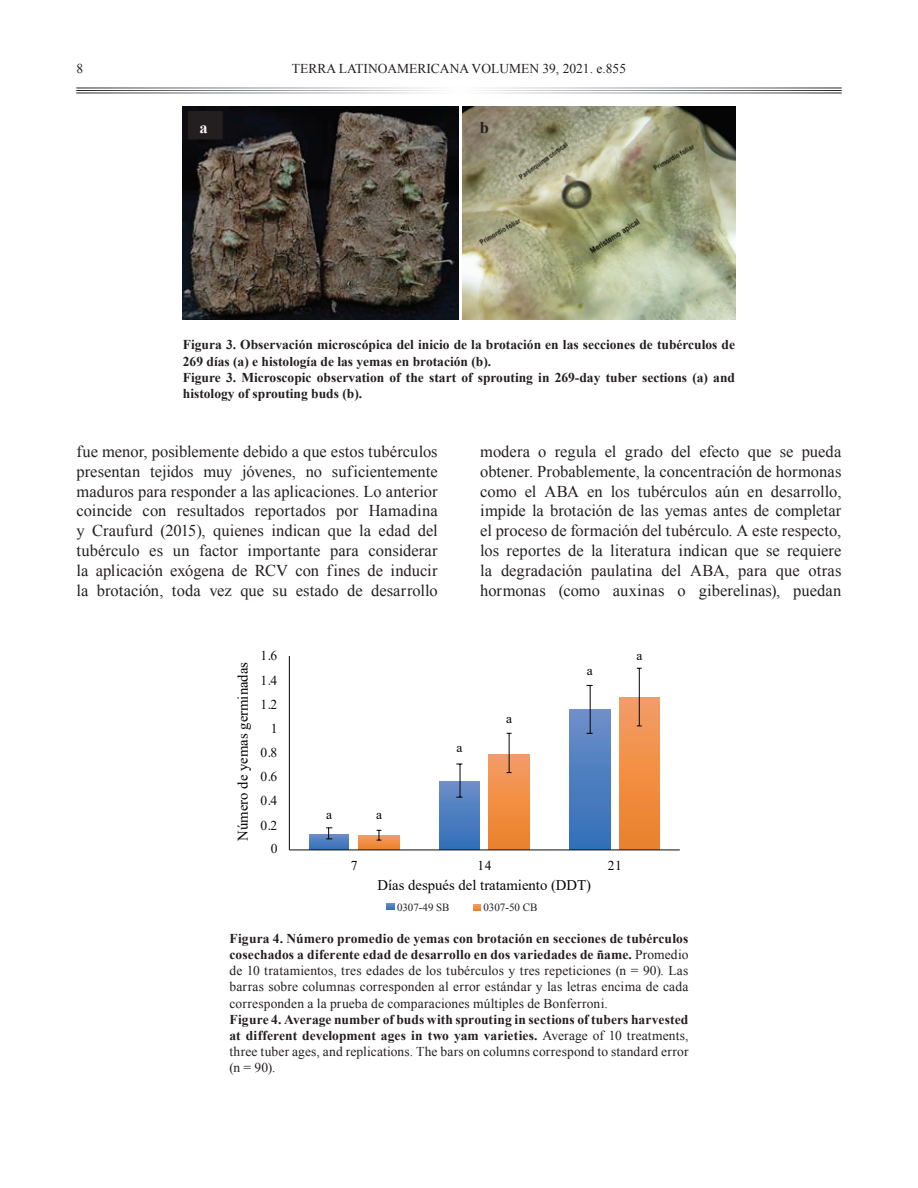
<style>
.page{position:relative;width:918px;height:1188px;background:#fff}
.page>*{position:absolute;margin:0;border:0;box-sizing:border-box;transform-origin:0 0}
.t1{font:16.5px/19.8px "Times New Roman";letter-spacing:.005em;color:#231f20;text-align:justify}
.t2{font:700 16.5px "Times New Roman";color:#f2f3f4}
.t3{font:700 16.5px "Times New Roman";color:#231f20}
.t4{font:14.7px "Times New Roman";color:#040503}
.t5{font:14.55px "Times New Roman";letter-spacing:-.005em;color:#040503}
.t6{font:14.55px "Times New Roman";letter-spacing:-.005em;color:#040503;scale:1.04 1}
.t7{font:14.55px "Times New Roman";color:#0d0e0d;scale:1.04 1}
.t8{font:700 13.5px/16.2px "Times New Roman";color:#231f20}
.t9{font:13.5px/16.2px "Times New Roman";color:#231f20;text-align:justify}
.t10{font:13.5px "Times New Roman";color:#0d0e0d}
.t11{font:13.5px "Times New Roman";color:#040503}
.t12{font:11.1px "Times New Roman";color:#231f20}
.t13{font:10.95px "Times New Roman";color:#231f20}
.s1{font-size:13.5px}
.s2{font-weight:700}
.s3{font-weight:400}
</style>
<div class="page">
<img style="left:463px;top:106px;width:272px;height:214px">
<img style="left:183px;top:106px;width:276px;height:214px">
<div style="left:188px;top:112px;width:34px;height:27px;background:#231f20"></div>
<div style="left:188px;top:111px;width:35px;height:28px;border:1px solid #231f20"></div>
<svg style="left:310px;top:834px;width:39px;height:15px"></svg>
<div style="left:440px;top:781px;width:39px;height:68px;background:linear-gradient(to bottom,#6c8ec9,#3270b8)"></div>
<div style="left:570px;top:709px;width:40px;height:140px;background:linear-gradient(to bottom,#6d8fc9,#306fb8)"></div>
<svg style="left:359px;top:835px;width:40px;height:14px"></svg>
<div style="left:489px;top:754px;width:40px;height:95px;background:linear-gradient(to bottom,#f49d65,#ec8028)"></div>
<div style="left:619px;top:697px;width:41px;height:152px;background:linear-gradient(to bottom,#f49d65,#eb8129)"></div>
<svg style="left:326px;top:827px;width:6px;height:12px"></svg>
<svg style="left:456px;top:764px;width:6px;height:34px"></svg>
<svg style="left:586px;top:685px;width:7px;height:49px"></svg>
<svg style="left:377px;top:830px;width:4px;height:11px"></svg>
<svg style="left:507px;top:733px;width:5px;height:40px"></svg>
<hr style="left:639px;top:668px;width:1px;height:30px;background:#040503">
<svg style="left:637px;top:698px;width:5px;height:28px"></svg>
<hr style="left:289px;top:656px;width:1px;height:194px;background:#040503">
<hr style="left:289px;top:849px;width:391px;height:1px;background:#0d0e0d">
<svg style="left:386px;top:903px;width:8px;height:6px"></svg>
<svg style="left:474px;top:904px;width:7px;height:6px"></svg>
<p class="t9" style="left:77px;top:60px;width:8px">8</p>
<p class="t9" style="left:292px;top:60px;width:336px">TERRA LATINOAMERICANA VOLUMEN 39, 2021. e.855</p>
<p class="t2" style="left:200px;top:116px;width:10px">a</p>
<p class="t3" style="left:480px;top:116px;width:11px">b</p>
<p class="t8" style="left:183px;top:336px;width:554px">Figura 3. Observación microscópica del inicio de la brotación en las secciones de tubérculos de 269 días (a) e histología de las yemas en brotación (b).<br>Figure 3. Microscopic observation of the start of sprouting in 269-day tuber sections (a) and histology of sprouting buds (b).</p>
<p class="t1" style="left:77px;top:441px;width:363px">fue menor, posiblemente debido a que estos tubérculos presentan tejidos muy jóvenes, no suf icientemente maduros para responder a las aplicaciones. Lo anterior coincide con resultados reportados por Hamadina y Craufurd (2015), quienes indican que la edad del tubérculo es un factor importante para considerar la aplicación exógena de RCV con f ines de inducir la brotación, toda vez que su estado de desarrollo</p>
<p class="t1" style="left:480px;top:441px;width:363px">modera o regula el grado del efecto que se pueda obtener. Probablemente, la concentración de hormonas como el ABA en los tubérculos aún en desarrollo, impide la brotación de las yemas antes de completar el proceso de formación del tubérculo. A este respecto, los reportes de la literatura indican que se requiere la degradación paulatina del ABA, para que otras hormonas (como auxinas o giberelinas), puedan</p>
<p class="t10" style="left:261px;top:646px;width:18px">1.6</p>
<p class="t4" style="left:233px;top:841px;width:180px;rotate:-90deg">Número de yemas germinadas</p>
<p class="t10" style="left:261px;top:671px;width:18px">1.4</p>
<p class="t10" style="left:261px;top:695px;width:18px">1.2</p>
<p class="t10" style="left:271px;top:719px;width:8px">1</p>
<p class="t7" style="left:240px;top:742px;width:37px">0.6<span class="s1">0.8</span></p>
<p class="t10" style="left:261px;top:767px;width:18px">0.6</p>
<p class="t10" style="left:261px;top:791px;width:18px">0.4</p>
<p class="t10" style="left:261px;top:816px;width:18px">0.2</p>
<p class="t10" style="left:271px;top:839px;width:8px">0</p>
<p class="t11" style="left:456px;top:738px;width:7px">a</p>
<p class="t11" style="left:506px;top:709px;width:7px">a</p>
<p class="t11" style="left:587px;top:661px;width:7px">a</p>
<p class="t11" style="left:637px;top:646px;width:7px">a</p>
<p class="t11" style="left:326px;top:805px;width:7px">a</p>
<p class="t11" style="left:376px;top:805px;width:7px">a</p>
<p class="t11" style="left:351px;top:856px;width:8px">7</p>
<p class="t11" style="left:478px;top:856px;width:16px">14</p>
<p class="t11" style="left:608px;top:856px;width:16px">21</p>
<p class="t4" style="left:378px;top:875px;width:215px">Días después del tratamiento (DDT)</p>
<p class="t13" style="left:397px;top:900px;width:54px">0307-49 SB</p>
<p class="t5" style="left:397px;top:896px;width:52px">Espino 2</p>
<p class="t5" style="left:471px;top:896px;width:52px">Espino 3</p>
<p class="t6" style="left:406px;top:897px;width:53px">Espino 2</p>
<p class="t12" style="left:483px;top:900px;width:56px">0307-50 CB</p>
<p class="t6" style="left:484px;top:897px;width:53px">Espino 3</p>
<p class="t9" style="left:230px;top:930px;width:460px"><span class="s2">Figura 4. Número promedio de yemas con brotación en secciones de tubérculos cosechados a diferente edad de desarrollo en dos variedades de ñame.</span> Promedio de 10 tratamientos, tres edades de los tubérculos y tres repeticiones (n = 90). Las barras sobre columnas corresponden al error estándar y las letras encima de cada corresponden a la prueba de comparaciones múltiples de Bonferroni.</p>
<p class="t8" style="left:230px;top:1011px;width:460px;text-align:justify">Figure 4. Average number of buds with sprouting in sections of tubers harvested at different development ages in two yam varieties. <span class="s3">Average of 10 treatments, three tuber ages, and replications. The bars on columns correspond to standard error (n = 90).</span></p>
</div>
